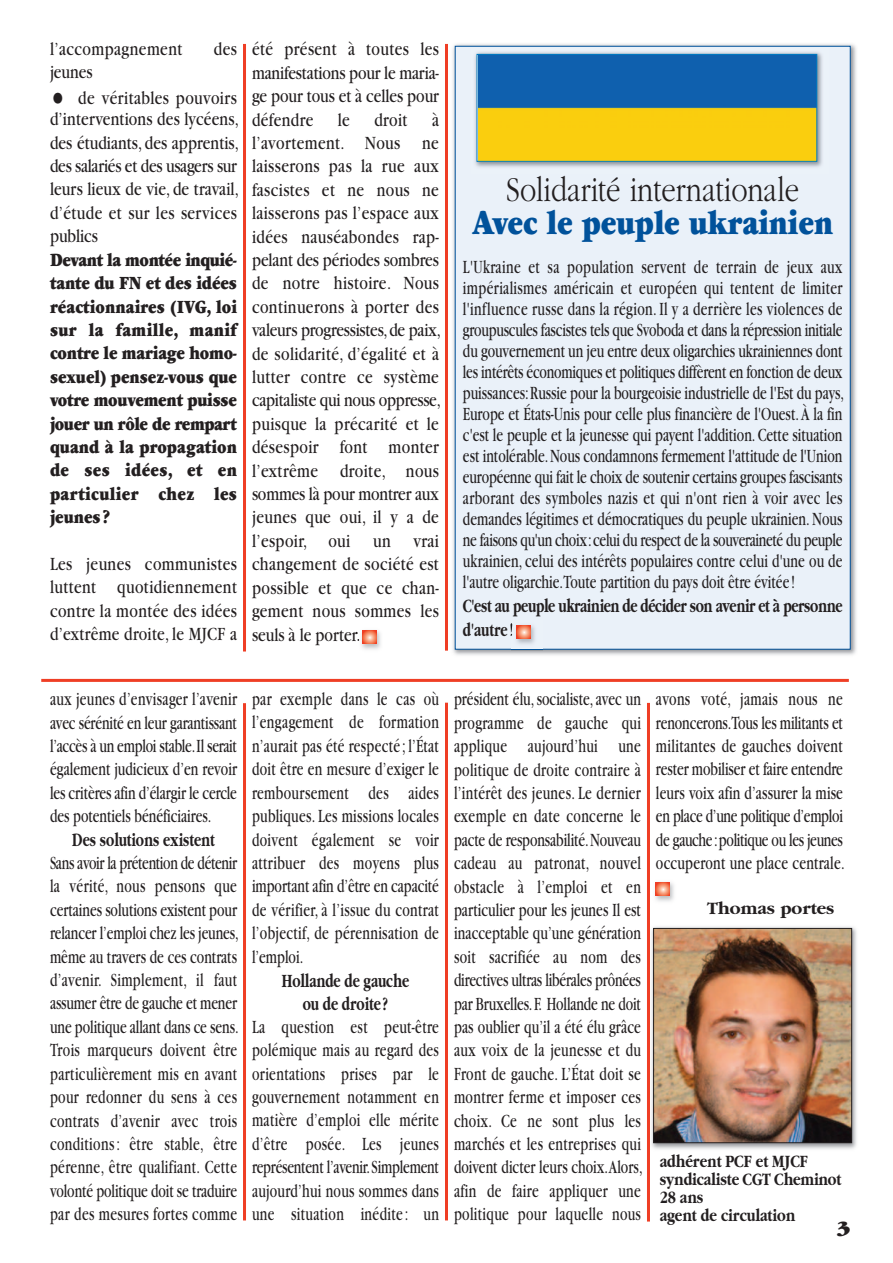
<style>
.page{position:relative;width:893px;height:1263px;background:#fff}
.page>*{position:absolute;margin:0;border:0;box-sizing:border-box;transform-origin:0 0}
.t1{font:300 36px "Garamond";color:#231f20;scale:.8 1}
.t2{font:900 36px "Garamond";color:#01529b;scale:.8 1}
.t3{font:900 21px "Garamond";color:#231f20}
.t4{font:19.5px/23.4px "Garamond";letter-spacing:.02em;color:#231f20;text-align:justify;scale:.7 1}
.t5{font:19.5px/23.4px "Garamond";letter-spacing:.02em;color:#231f20;text-align:justify;scale:.8 1}
.t6{font:900 19.5px/23.4px "Garamond";letter-spacing:.025em;color:#231f20;text-align:justify;scale:.8 1}
.t7{font:700 19.5px/23.4px "Garamond";letter-spacing:-.025em;color:#231f20;scale:.7 1}
.t8{font:700 19.5px/23.4px "Garamond";color:#231f20;text-align:center;scale:.7 1}
.t9{font:700 18px/18px "Garamond";color:#231f20;scale:.8 1}
.t10{font:700 18px "Garamond";color:#231f20}
.s1{font-weight:400}
</style>
<div class="page">
<img style="left:452px;top:44px;width:405px;height:611px">
<div style="left:455px;top:47px;width:395px;height:602px;background:#eaf1f9"></div>
<img style="left:511px;top:624px;width:32px;height:26px">
<svg style="left:511px;top:623px;width:1px;height:13px"></svg>
<svg style="left:517px;top:625px;width:14px;height:13px"></svg>
<hr style="left:647px;top:703px;width:3px;height:518px;background:#ef3e25">
<img style="left:357px;top:630px;width:24px;height:20px">
<svg style="left:363px;top:630px;width:13px;height:14px"></svg>
<hr style="left:243px;top:44px;width:3px;height:607px;background:#ef3e25">
<hr style="left:445px;top:44px;width:3px;height:607px;background:#ef3e25">
<hr style="left:243px;top:703px;width:3px;height:517px;background:#ef3e25">
<hr style="left:445px;top:703px;width:3px;height:517px;background:#ef3e25">
<hr style="left:41px;top:679px;width:808px;height:3px;background:#ef3e25">
<img style="left:655px;top:882px;width:19px;height:20px">
<svg style="left:656px;top:882px;width:14px;height:14px"></svg>
<img style="left:651px;top:926px;width:206px;height:223px">
<img style="left:655px;top:930px;width:195px;height:211px">
<div style="left:653px;top:928px;width:199px;height:215px;border:1px solid #231f20"></div>
<img style="left:475px;top:52px;width:347px;height:115px">
<img style="left:479px;top:56px;width:336px;height:104px">
<div style="left:477px;top:54px;width:340px;height:108px;border:1px solid #007cc2"></div>
<p class="t5" style="left:50px;top:39px;width:167px">l’accompagnement</p>
<p class="t5" style="left:214px;top:39px;width:30px">des</p>
<p class="t5" style="left:78px;top:61px;width:200px;line-height:26.1px;text-indent:-28px">jeunes<br>de véritables pouvoirs</p>
<p class="t5" style="left:50px;top:109px;width:238px">d’interventions des lycéens, des étudiants, des apprentis, des salariés et des usagers sur leurs lieux de vie, de travail, d’étude et sur les services publics</p>
<p class="t6" style="left:50px;top:250px;width:235px">Devant la montée inquié&shy;tante du FN et des idées réactionnaires (IVG, loi sur la famille, manif contre le mariage homo&shy;sexuel) pensez-vous que votre mouvement puisse jouer un rôle de rempart quand à la propagation de ses idées, et en particulier chez les jeunes?</p>
<p class="t5" style="left:50px;top:554px;width:235px">Les jeunes communistes luttent quotidiennement contre la montée des idées d’extrême droite, le MJCF a</p>
<p class="t5" style="left:252px;top:39px;width:238px">été présent à toutes les manifestations pour le maria&shy;ge pour tous et à celles pour défendre le droit à l’avortement. Nous ne laisserons pas la rue aux fascistes et ne nous ne laisserons pas l’espace aux idées nauséabondes rap&shy;pelant des périodes sombres de notre histoire. Nous continuerons à porter des valeurs progressistes,de paix, de solidarité, d’égalité et à lutter contre ce système capitaliste qui nous oppresse, puisque la précarité et le désespoir font monter l’extrême droite, nous sommes là pour montrer aux jeunes que oui, il y a de l’espoir, oui un vrai changement de société est possible et que ce chan&shy;gement nous sommes les seuls à le porter.</p>
<h1 class="t1" style="left:506px;top:167px;width:368px">Solidarité internationale</h1>
<h1 class="t2" style="left:472px;top:210px;width:452px">Avec le peuple ukrainien</h1>
<p class="t4" style="left:463px;top:258px;width:546px;line-height:21px">L'Ukraine et sa population servent de terrain de jeux aux impérialismes américain et européen qui tentent de limiter l'influence russe dans la région. Il y a derrière les violences de groupuscules fascistes tels que Svoboda et dans la répression initiale du gouvernement un jeu entre deux oligarchies ukrainiennes dont les intérêts économiques et politiques diffèrent en fonction de deux puissances:Russie pour la bourgeoisie industrielle de l'Est du pays, Europe et États-Unis pour celle plus financière de l'Ouest. À la fin c'est le peuple et la jeunesse qui payent l'addition. Cette situation est intolérable.Nous condamnons fermement l'attitude de l'Union européenne qui fait le choix de soutenir certains groupes fascisants arborant des symboles nazis et qui n'ont rien à voir avec les demandes légitimes et démocratiques du peuple ukrainien. Nous ne faisons qu'un choix:celui du respect de la souveraineté du peuple ukrainien, celui des intérêts populaires contre celui d'une ou de l'autre oligarchie.Toute partition du pays doit être évitée !</p>
<p class="t7" style="left:463px;top:594px;width:544px">C'est au peuple ukrainien de décider son avenir et à personne d'autre<span class="s1">!</span></p>
<p class="t4" style="left:50px;top:689px;width:269px">aux jeunes d’envisager l’avenir avec sérénité en leur garantissant l’accès à un emploi stable.Il serait également judicieux d’en revoir les critères afin d’élargir le cercle des potentiels bénéficiaires.</p>
<p class="t8" style="left:72px;top:828px;width:205px">Des solutions existent</p>
<p class="t4" style="left:50px;top:853px;width:271px">Sans avoir la prétention de détenir la vérité, nous pensons que certaines solutions existent pour relancer l’emploi chez les jeunes, même au travers de ces contrats d’avenir. Simplement, il faut assumer être de gauche et mener une politique allant dans ce sens.<br>Trois marqueurs doivent être particulièrement mis en avant pour redonner du sens à ces contrats d’avenir avec trois conditions: être stable, être pérenne, être qualifiant. Cette volonté politique doit se traduire par des mesures fortes comme</p>
<p class="t4" style="left:252px;top:689px;width:269px">par exemple dans le cas où l’engagement de formation n’aurait pas été respecté ; l’État doit être en mesure d’exiger le remboursement des aides publiques. Les missions locales doivent également se voir attribuer des moyens plus important afin d’être en capacité de vérifier, à l’issue du contrat l’objectif, de pérennisation de l’emploi.</p>
<p class="t8" style="left:282px;top:968px;width:184px">Hollande de gauche ou de droite?</p>
<p class="t4" style="left:252px;top:1017px;width:269px">La question est peut-être polémique mais au regard des orientations prises par le gouvernement notamment en matière d’emploi elle mérite d’être posée. Les jeunes représentent l’avenir.Simplement aujourd’hui nous sommes dans une situation inédite : un</p>
<p class="t4" style="left:454px;top:689px;width:271px">président élu, socialiste, avec un programme de gauche qui applique aujourd’hui une politique de droite contraire à l’intérêt des jeunes. Le dernier exemple en date concerne le pacte de responsabilité.Nouveau cadeau au patronat, nouvel obstacle à l’emploi et en particulier pour les jeunes Il est inacceptable qu’une génération soit sacrifiée au nom des directives ultras libérales prônées par Bruxelles.F. Hollande ne doit pas oublier qu’il a été élu grâce aux voix de la jeunesse et du Front de gauche. L’État doit se montrer ferme et imposer ces choix. Ce ne sont plus les marchés et les entreprises qui doivent dicter leurs choix.Alors, afin de faire appliquer une politique pour laquelle nous</p>
<p class="t4" style="left:656px;top:689px;width:271px">avons voté, jamais nous ne renoncerons.Tous les militants et militantes de gauches doivent rester mobiliser et faire entendre leurs voix afin d’assurer la mise en place d’une politique d’emploi de gauche:politique ou les jeunes occuperont une place centrale.</p>
<p class="t10" style="left:707px;top:897px;width:129px">Thomas portes</p>
<p class="t9" style="left:660px;top:1151px;width:229px">adhérent PCF et MJCF syndicaliste CGT Cheminot<br>28 ans<br>agent de circulation</p>
<p class="t3" style="left:837px;top:1221px;width:15px">3</p>
</div>
